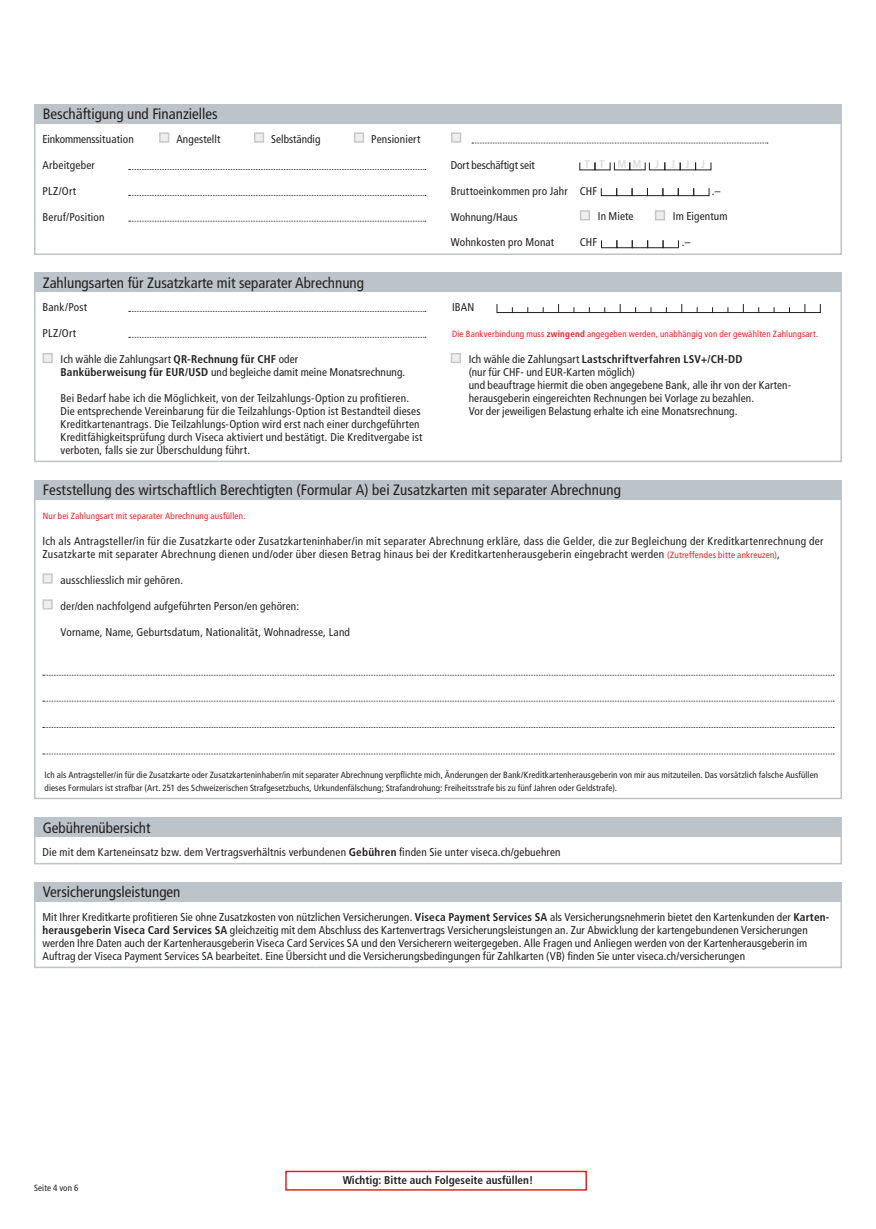
<style>
.page{position:relative;width:876px;height:1229px;background:#fff}
.page>*{position:absolute;margin:0;border:0;box-sizing:border-box;transform-origin:0 0}
.t1{font:condensed 15px "Frutiger LT Pro";color:#231f20}
.t2{font:condensed 11.25px/12.9px "Frutiger LT Pro";letter-spacing:.01em;color:#231f20}
.t3{font:condensed 11.25px/12.9px "Frutiger LT Pro";letter-spacing:.03em;color:#231f20}
.t4{font:700 condensed 11.25px "Frutiger LT Pro";color:#231f20}
.t5{font:condensed 11.25px "Frutiger LT Pro";letter-spacing:-.01em;color:#231f20}
.t6{font:700 condensed 11.25px "Frutiger LT Pro";color:#dcdddf}
.t7{font:condensed 9px/12.9px "Frutiger LT Pro";letter-spacing:.01em;color:#231f20}
.t8{font:condensed 9px "Frutiger LT Pro";letter-spacing:.025em;color:#ee1d23}
.s1{font-weight:700}
.s2{font-size:9px;color:#ee1d23}
</style>
<div class="page">
<div style="left:285px;top:1171px;width:302px;height:19px;border:1px solid #ee1d23"></div>
<div style="left:34px;top:111px;width:808px;height:144px;border:2px solid #bcc4c9"></div>
<div style="left:159px;top:132px;width:10px;height:11px;background:#eeeeef;border:2px solid #c7c8ca"></div>
<div style="left:254px;top:132px;width:10px;height:11px;background:#eeeeef;border:2px solid #c7c8ca"></div>
<div style="left:354px;top:132px;width:10px;height:11px;background:#eeeeef;border:2px solid #c7c8ca"></div>
<div style="left:451px;top:132px;width:10px;height:11px;background:#eeeeef;border:2px solid #c7c8ca"></div>
<div style="left:580px;top:210px;width:10px;height:10px;background:#eeeeef;border:2px solid #c7c8ca"></div>
<div style="left:655px;top:210px;width:10px;height:10px;background:#eeeeef;border:2px solid #c7c8ca"></div>
<svg style="left:129px;top:169px;width:297px;height:1px"></svg>
<svg style="left:129px;top:195px;width:297px;height:1px"></svg>
<svg style="left:129px;top:221px;width:297px;height:1px"></svg>
<div style="left:614px;top:162px;width:16px;height:8px;border:1px solid #231f20"></div>
<div style="left:649px;top:162px;width:16px;height:8px;border:1px solid #231f20"></div>
<div style="left:34px;top:104px;width:808px;height:20px;background:#bcc4c9"></div>
<div style="left:601px;top:240px;width:16px;height:8px;border:1px solid #231f20"></div>
<div style="left:617px;top:240px;width:15px;height:8px;border:1px solid #231f20"></div>
<div style="left:632px;top:240px;width:16px;height:8px;border:1px solid #231f20"></div>
<div style="left:647px;top:240px;width:16px;height:8px;border:1px solid #231f20"></div>
<div style="left:663px;top:240px;width:16px;height:8px;border:1px solid #231f20"></div>
<div style="left:601px;top:188px;width:16px;height:8px;border:1px solid #231f20"></div>
<div style="left:616px;top:188px;width:16px;height:8px;border:1px solid #231f20"></div>
<div style="left:632px;top:188px;width:16px;height:8px;border:1px solid #231f20"></div>
<div style="left:647px;top:188px;width:16px;height:8px;border:1px solid #231f20"></div>
<div style="left:663px;top:188px;width:15px;height:8px;border:1px solid #231f20"></div>
<div style="left:678px;top:188px;width:16px;height:8px;border:1px solid #231f20"></div>
<div style="left:693px;top:188px;width:16px;height:8px;border:1px solid #231f20"></div>
<svg style="left:472px;top:143px;width:296px;height:1px"></svg>
<div style="left:34px;top:272px;width:808px;height:20px;background:#bcc4c9"></div>
<div style="left:34px;top:282px;width:808px;height:180px;border:2px solid #bcc4c9"></div>
<div style="left:43px;top:353px;width:10px;height:10px;background:#eeeeef;border:2px solid #c7c8ca"></div>
<div style="left:451px;top:353px;width:10px;height:10px;background:#eeeeef;border:2px solid #c7c8ca"></div>
<svg style="left:129px;top:311px;width:297px;height:1px"></svg>
<svg style="left:129px;top:337px;width:297px;height:1px"></svg>
<svg style="left:497px;top:304px;width:15px;height:9px"></svg>
<div style="left:512px;top:307px;width:16px;height:6px;border:1px solid #231f20"></div>
<svg style="left:527px;top:304px;width:294px;height:9px"></svg>
<div style="left:34px;top:480px;width:808px;height:19px;background:#bcc4c9"></div>
<svg style="left:43px;top:675px;width:791px;height:1px"></svg>
<svg style="left:43px;top:701px;width:791px;height:1px"></svg>
<svg style="left:43px;top:727px;width:791px;height:1px"></svg>
<svg style="left:43px;top:754px;width:791px;height:1px"></svg>
<div style="left:43px;top:573px;width:10px;height:11px;background:#eeeeef;border:2px solid #c7c8ca"></div>
<div style="left:43px;top:599px;width:10px;height:11px;background:#eeeeef;border:2px solid #c7c8ca"></div>
<div style="left:34px;top:817px;width:808px;height:20px;background:#bcc4c9"></div>
<div style="left:34px;top:827px;width:808px;height:37px;border:2px solid #bcc4c9"></div>
<div style="left:34px;top:882px;width:808px;height:20px;background:#bcc4c9"></div>
<div style="left:34px;top:886px;width:808px;height:82px;border:2px solid #bcc4c9"></div>
<h1 class="t1" style="left:43px;top:105px;width:176px">Beschäftigung und Finanzielles</h1>
<p class="t2" style="left:43px;top:132px;width:93px">Einkommenssituation</p>
<p class="t2" style="left:176px;top:132px;width:46px">Angestellt</p>
<p class="t2" style="left:271px;top:132px;width:51px">Selbständig</p>
<p class="t2" style="left:371px;top:132px;width:51px">Pensioniert</p>
<p class="t2" style="left:43px;top:158px;width:54px">Arbeitgeber</p>
<p class="t2" style="left:43px;top:184px;width:35px">PLZ/Ort</p>
<p class="t2" style="left:43px;top:210px;width:64px">Beruf/Position</p>
<h1 class="t1" style="left:43px;top:274px;width:323px">Zahlungsarten für Zusatzkarte mit separater Abrechnung</h1>
<p class="t5" style="left:451px;top:158px;width:86px">Dort beschäftigt seit</p>
<p class="t2" style="left:451px;top:184px;width:148px">Bruttoeinkommen pro Jahr CHF</p>
<p class="t2" style="left:712px;top:184px;width:10px">.–</p>
<p class="t2" style="left:451px;top:210px;width:68px">Wohnung/Haus</p>
<p class="t2" style="left:598px;top:210px;width:37px">In Miete</p>
<p class="t2" style="left:673px;top:210px;width:56px">Im Eigentum</p>
<p class="t2" style="left:451px;top:236px;width:105px">Wohnkosten pro Monat</p>
<p class="t2" style="left:580px;top:236px;width:19px">CHF</p>
<p class="t2" style="left:682px;top:236px;width:10px">.–</p>
<p class="t6" style="left:584px;top:158px;width:122px">T TMMJ J J J</p>
<p class="t2" style="left:43px;top:301px;width:46px">Bank/Post</p>
<p class="t2" style="left:452px;top:301px;width:24px">IBAN</p>
<p class="t2" style="left:43px;top:327px;width:35px">PLZ/Ort</p>
<p class="t8" style="left:452px;top:329px;width:368px">Die Bankverbindung muss <span class="s1">zwingend</span> angegeben werden, unabhängig von der gewählten Zahlungsart.</p>
<p class="t2" style="left:61px;top:353px;width:346px">Ich wähle die Zahlungsart <span class="s1">QR-Rechnung für CHF</span> oder<br><span class="s1">Banküberweisung für EUR/USD</span> und begleiche damit meine Monatsrechnung.</p>
<p class="t2" style="left:61px;top:392px;width:363px">Bei Bedarf habe ich die Möglichkeit, von der Teilzahlungs-Option zu profitieren.<br>Die entsprechende Vereinbarung für die Teilzahlungs-Option ist Bestandteil dieses Kreditkartenantrags. Die Teilzahlungs-Option wird erst nach einer durchgeführten Kreditfähigkeitsprüfung durch Viseca aktiviert und bestätigt. Die Kreditvergabe ist verboten, falls sie zur Überschuldung führt.</p>
<p class="t2" style="left:469px;top:353px;width:324px">Ich wähle die Zahlungsart <span class="s1">Lastschriftverfahren LSV+/CH-DD<br></span>(nur für CHF- und EUR-Karten möglich)<br>und beauftrage hiermit die oben angegebene Bank, alle ihr von der Karten&shy;herausgeberin eingereichten Rechnungen bei Vorlage zu bezahlen.<br>Vor der jeweiligen Belastung erhalte ich eine Monatsrechnung.</p>
<h1 class="t1" style="left:43px;top:481px;width:580px">Feststellung des wirtschaftlich Berechtigten (Formular A) bei Zusatzkarten mit separater Abrechnung</h1>
<p class="t8" style="left:43px;top:510px;width:204px">Nur bei Zahlungsart mit separater Abrechnung ausfüllen.</p>
<p class="t3" style="left:43px;top:534px;width:783px">Ich als Antragsteller/in für die Zusatzkarte oder Zusatzkarteninhaber/in mit separater Abrechnung erkläre, dass die Gelder, die zur Begleichung der Kreditkartenrechnung der<br>Zusatzkarte mit separater Abrechnung dienen und/oder über diesen Betrag hinaus bei der Kreditkartenherausgeberin eingebracht werden <span class="s2">(Zutreffendes bitte ankreuzen)</span>,</p>
<p class="t2" style="left:61px;top:573px;width:124px">ausschliesslich mir gehören.</p>
<p class="t2" style="left:61px;top:599px;width:240px">der/den nachfolgend aufgeführten Person/en gehören:</p>
<p class="t2" style="left:61px;top:625px;width:291px">Vorname, Name, Geburtsdatum, Nationalität, Wohnadresse, Land</p>
<p class="t7" style="left:45px;top:769px;width:775px">Ich als Antragsteller/in für die Zusatzkarte oder Zusatzkarteninhaber/in mit separater Abrechnung verpflichte mich, Änderungen der Bank/Kreditkartenherausgeberin von mir aus mitzuteilen. Das vorsätzlich falsche Ausfüllen dieses Formulars ist strafbar (Art. 251 des Schweizerischen Strafgesetzbuchs, Urkundenfälschung; Strafandrohung: Freiheitsstrafe bis zu fünf Jahren oder Geldstrafe).</p>
<h1 class="t1" style="left:43px;top:819px;width:109px">Gebührenübersicht</h1>
<p class="t2" style="left:43px;top:846px;width:520px">Die mit dem Karteneinsatz bzw. dem Vertragsverhältnis verbundenen <span class="s1">Gebühren</span> finden Sie unter viseca.ch/gebuehren</p>
<h1 class="t1" style="left:43px;top:883px;width:139px">Versicherungsleistungen</h1>
<p class="t2" style="left:43px;top:910px;width:788px">Mit Ihrer Kreditkarte profitieren Sie ohne Zusatzkosten von nützlichen Versicherungen. <span class="s1">Viseca Payment Services SA</span> als Versicherungsnehmerin bietet den Kartenkunden der <span class="s1">Karten&shy;herausgeberin Viseca Card Services SA</span> gleichzeitig mit dem Abschluss des Kartenvertrags Versicherungsleistungen an. Zur Abwicklung der kartengebundenen Versicherungen werden Ihre Daten auch der Kartenherausgeberin Viseca Card Services SA und den Versicherern weitergegeben. Alle Fragen und Anliegen werden von der Kartenherausgeberin im Auftrag der Viseca Payment Services SA bearbeitet. Eine Übersicht und die Versicherungsbedingungen für Zahlkarten (VB) finden Sie unter viseca.ch/versicherungen</p>
<p class="t7" style="left:34px;top:1181px;width:46px">Seite 4 von 6</p>
<p class="t4" style="left:343px;top:1173px;width:192px">Wichtig: Bitte auch Folgeseite ausfüllen!</p>
</div>
